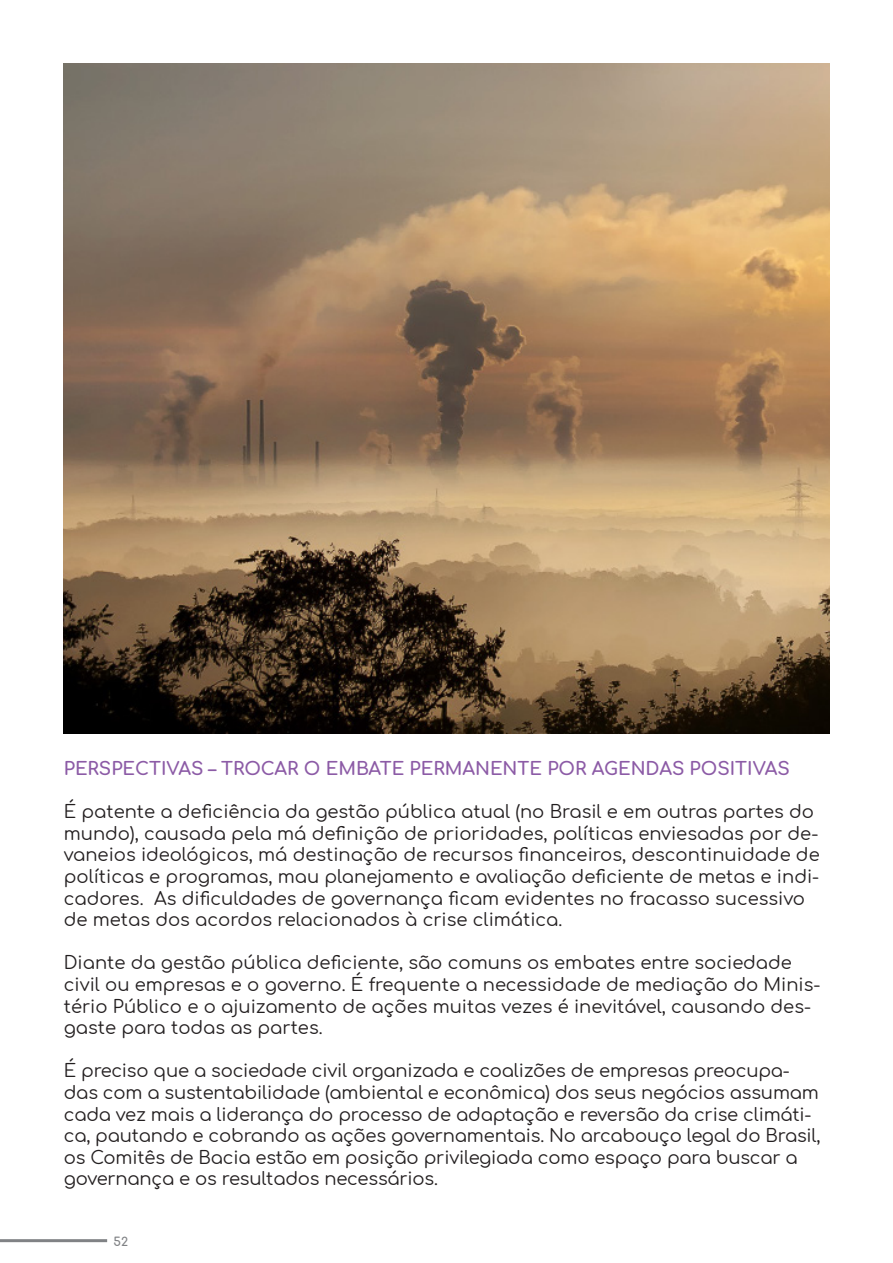
<style>
.page{position:relative;width:893px;height:1263px;background:#fff}
.page>*{position:absolute;margin:0;border:0;box-sizing:border-box;transform-origin:0 0}
.t1{font:18px/21.6px "Comfortaa";color:#231f20}
.t2{font:700 18px "Comfortaa";color:#8c5ba6}
.t3{font:700 12px "Comfortaa";color:#808285}
</style>
<div class="page">
<hr style="left:0;top:1239px;width:107px;height:3px;background:#808285">
<img style="left:64px;top:64px;width:765px;height:670px">
<p class="t2" style="left:64px;top:752px;width:727px">PERSPECTIVAS – TROCAR O EMBATE PERMANENTE POR AGENDAS POSITIVAS</p>
<p class="t1" style="left:64px;top:798px;width:757px">É patente a deficiência da gestão pública atual (no Brasil e em outras partes do mundo), causada pela má definição de prioridades, políticas enviesadas por de&shy;vaneios ideológicos, má destinação de recursos financeiros, descontinuidade de políticas e programas, mau planejamento e avaliação deficiente de metas e indi&shy;cadores. As dificuldades de governança ficam evidentes no fracasso sucessivo de metas dos acordos relacionados à crise climática.</p>
<p class="t1" style="left:64px;top:949px;width:758px">Diante da gestão pública deficiente, são comuns os embates entre sociedade civil ou empresas e o governo. É frequente a necessidade de mediação do Minis&shy;tério Público e o ajuizamento de ações muitas vezes é inevitável, causando des&shy;gaste para todas as partes.</p>
<p class="t1" style="left:64px;top:1057px;width:758px">É preciso que a sociedade civil organizada e coalizões de empresas preocupa&shy;das com a sustentabilidade (ambiental e econômica) dos seus negócios assumam cada vez mais a liderança do processo de adaptação e reversão da crise climáti&shy;ca, pautando e cobrando as ações governamentais. No arcabouço legal do Brasil, os Comitês de Bacia estão em posição privilegiada como espaço para buscar a governança e os resultados necessários.</p>
<p class="t3" style="left:113px;top:1230px;width:16px">52</p>
</div>
